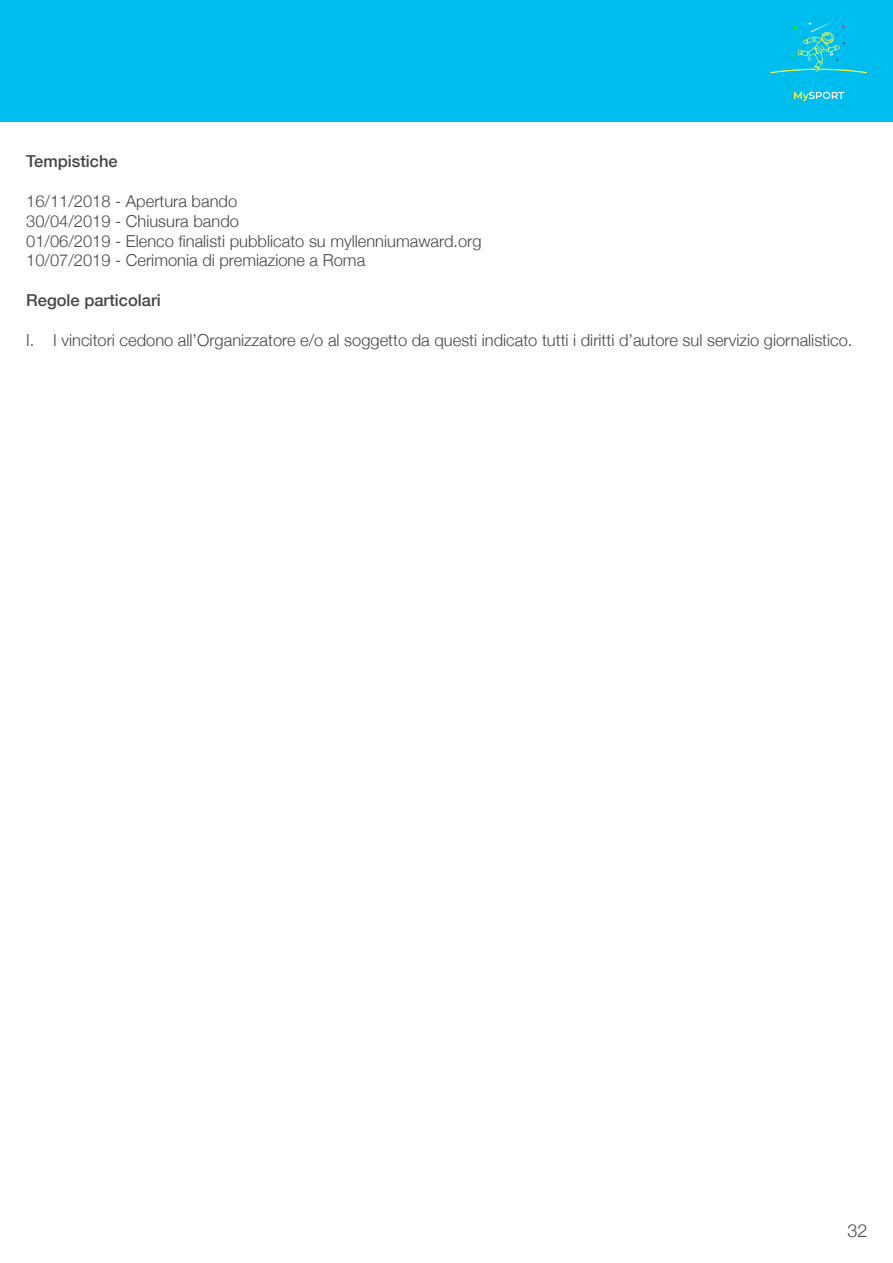
<style>
.page{position:relative;width:893px;height:1263px;background:#fff}
.page>*{position:absolute;margin:0;border:0;box-sizing:border-box;transform-origin:0 0}
.t1{font:300 18px "Helvetica Neue";color:#444749}
.t2{font:300 16.5px/19.8px "Helvetica Neue";color:#444749}
.t3{font:500 16.5px "Helvetica Neue";color:#444749}
</style>
<div class="page">
<div style="left:0;top:0;width:893px;height:122px;background:#00bdf0"></div>
<svg style="left:794px;top:92px;width:50px;height:9px"></svg>
<svg style="left:771px;top:21px;width:96px;height:52px"></svg>
<p class="t3" style="left:26px;top:148px;width:93px">Tempistiche</p>
<p class="t2" style="left:26px;top:190px;width:457px">16/11/2018 - Apertura bando<br>30/04/2019 - Chiusura bando<br>01/06/2019 - Elenco finalisti pubblicato su myllenniumaward.org 10/07/2019 - Cerimonia di premiazione a Roma</p>
<p class="t3" style="left:26px;top:287px;width:136px">Regole particolari</p>
<p class="t2" style="left:26px;top:329px;width:828px">I. I vincitori cedono all’Organizzatore e/o al soggetto da questi indicato tutti i diritti d’autore sul servizio giornalistico.</p>
<p class="t1" style="left:847px;top:1216px;width:22px">32</p>
</div>
